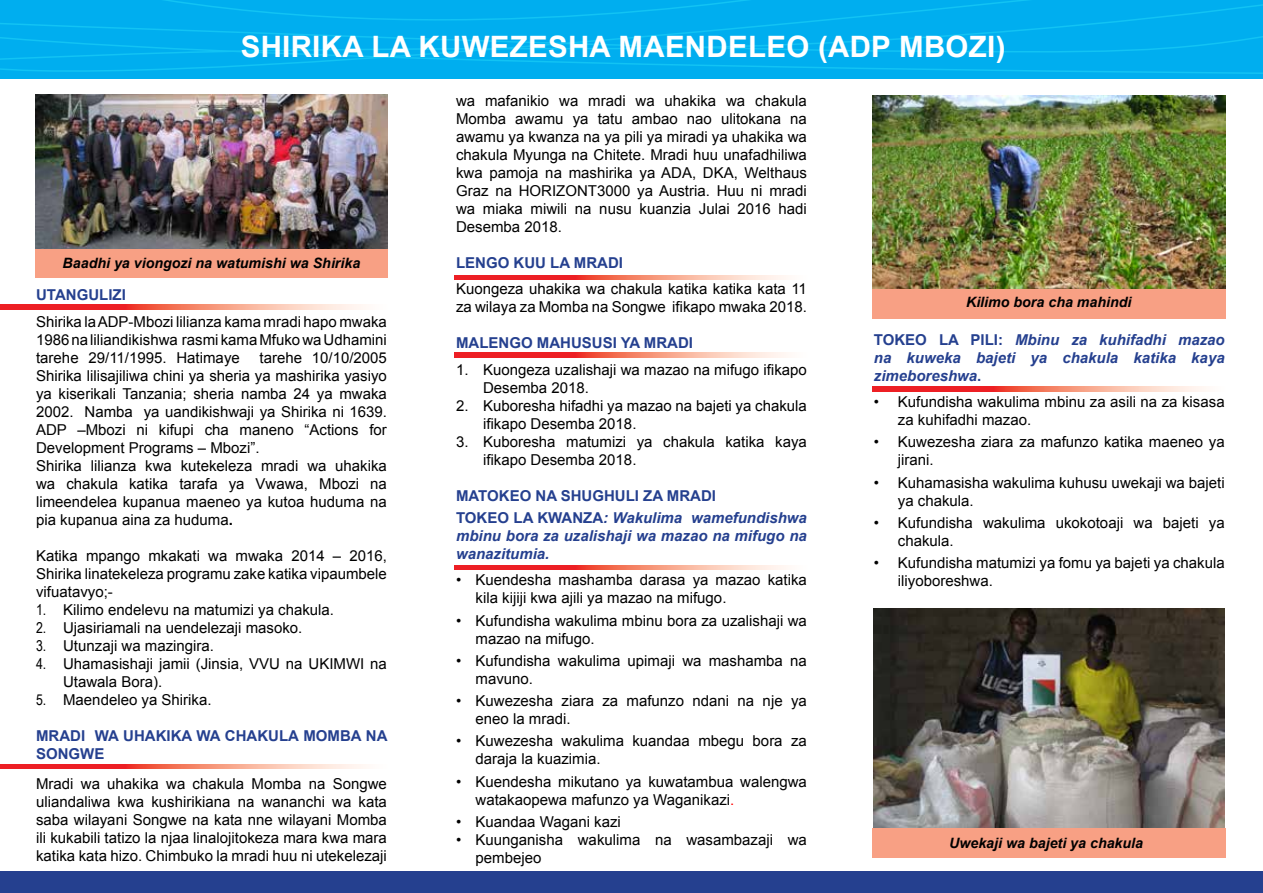
<style>
.page{position:relative;width:1263px;height:893px;background:#fff}
.page>*{position:absolute;margin:0;border:0;box-sizing:border-box;transform-origin:0 0}
.t1{font:700 29.4px "Arial";letter-spacing:.01em;color:#fff}
.t2{font:15px/18px "Arial";color:#000}
.t3{font:700 15px/18px "Arial";color:#25408f}
.t4{font:italic 700 15px/18px "Arial";color:#25408f}
.t5{font:italic 700 14.25px "Arial";color:#000}
.s1{font-weight:700}
.s2{font-family:"Arial Narrow"}
.s3{font-style:italic}
.s4{color:#f00}
.s5{font-style:normal}
</style>
<div class="page">
<img style="left:35px;top:95px;width:352px;height:154px">
<div style="left:35px;top:249px;width:353px;height:29px;background:#f8a084"></div>
<div style="left:0;top:872px;width:1263px;height:21px;background:#25408f"></div>
<hr style="left:0;top:75px;width:1149px;height:4px;background:#00aeef">
<div style="left:0;top:0;width:1263px;height:34px;background:#00aeef"></div>
<svg style="left:0;top:34px;width:1263px;height:41px;background:#01b0ef"></svg>
<svg style="left:0;top:305px;width:365px;height:4px"></svg>
<svg style="left:0;top:764px;width:365px;height:5px;background:#f4796e"></svg>
<svg style="left:455px;top:275px;width:332px;height:5px;background:#f4766b"></svg>
<svg style="left:455px;top:353px;width:332px;height:4px"></svg>
<svg style="left:455px;top:565px;width:332px;height:5px;background:#f4766b"></svg>
<svg style="left:873px;top:387px;width:333px;height:4px"></svg>
<img style="left:872px;top:96px;width:353px;height:196px">
<img style="left:873px;top:608px;width:352px;height:220px">
<div style="left:873px;top:289px;width:353px;height:30px;background:#f8a084"></div>
<div style="left:873px;top:828px;width:353px;height:30px;background:#f8a084"></div>
<h1 class="t1" style="left:241px;top:28px;width:766px">SHIRIKA LA KUWEZESHA MAENDELEO (ADP MBOZI)</h1>
<p class="t5" style="left:63px;top:253px;width:299px">Baadhi ya viongozi na watumishi wa Shirika</p>
<p class="t3" style="left:36px;top:286px;width:91px">UTANGULIZI</p>
<p class="t2" style="left:36px;top:312px;width:352px;text-align:justify">Shirika la ADP-Mbozi lilianza kama mradi hapo mwaka 1986 na liliandikishwa rasmi kama Mfuko wa Udhamini tarehe 29/11/1995. Hatimaye</p>
<p class="t2" style="left:36px;top:348px;width:352px;text-indent:223px">tarehe 10/10/2005<br>Shirika lilisajiliwa chini ya sheria ya mashirika yasiyo ya kiserikali Tanzania; sheria namba 24 ya mwaka 2002. Namba ya uandikishwaji ya Shirika ni 1639.<br>ADP –Mbozi ni kifupi cha maneno “Actions for Development Programs – Mbozi”.<br>Shirika lilianza kwa kutekeleza mradi wa uhakika wa chakula katika tarafa ya Vwawa, Mbozi na limeendelea kupanua maeneo ya kutoa huduma na pia kupanua aina za huduma<span class="s1">.</span></p>
<p class="t2" style="left:36px;top:546px;width:352px;text-align:justify">Katika mpango mkakati wa mwaka 2014 – 2016, Shirika linatekeleza programu zake katika vipaumbele vifuatavyo;-</p>
<p class="t2" style="left:36px;top:600px;width:299px"><span class="s2">1.</span> Kilimo endelevu na matumizi ya chakula.</p>
<p class="t2" style="left:36px;top:618px;width:268px"><span class="s2">2.</span> Ujasiriamali na uendelezaji masoko.</p>
<p class="t2" style="left:36px;top:636px;width:179px"><span class="s2">3.</span> Utunzaji wa mazingira.</p>
<p class="t2" style="left:63px;top:654px;width:325px;text-indent:-27px"><span class="s2">4.</span> Uhamasishaji jamii (Jinsia, VVU na UKIMWI na<br>Utawala Bora).</p>
<p class="t2" style="left:36px;top:690px;width:177px"><span class="s2">5.</span> Maendeleo ya Shirika.</p>
<p class="t3" style="left:36px;top:727px;width:353px">MRADI WA UHAKIKA WA CHAKULA MOMBA NA<br>SONGWE</p>
<p class="t2" style="left:36px;top:775px;width:352px;text-align:justify">Mradi wa uhakika wa chakula Momba na Songwe uliandaliwa kwa kushirikiana na wananchi wa kata saba wilayani Songwe na kata nne wilayani Momba ili kukabili tatizo la njaa linalojitokeza mara kwa mara katika kata hizo. Chimbuko la mradi huu ni utekelezaji</p>
<p class="t2" style="left:456px;top:91px;width:352px;text-align:justify">wa mafanikio wa mradi wa uhakika wa chakula Momba awamu ya tatu ambao nao ulitokana na awamu ya kwanza na ya pili ya miradi ya uhakika wa chakula Myunga na Chitete. Mradi huu unafadhiliwa kwa pamoja na mashirika ya ADA, DKA, Welthaus Graz na HORIZONT3000 ya Austria. Huu ni mradi wa miaka miwili na nusu kuanzia Julai 2016 hadi Desemba 2018.</p>
<p class="t3" style="left:456px;top:254px;width:168px">LENGO KUU LA MRADI</p>
<p class="t2" style="left:456px;top:280px;width:352px">Kuongeza uhakika wa chakula katika katika kata 11 za wilaya za Momba na Songwe ifikapo mwaka 2018.</p>
<p class="t3" style="left:456px;top:334px;width:238px">MALENGO MAHUSUSI YA MRADI</p>
<p class="t2" style="left:483px;top:360px;width:325px;text-indent:-27px">1. Kuongeza uzalishaji wa mazao na mifugo ifikapo<br>Desemba 2018.</p>
<p class="t2" style="left:483px;top:396px;width:325px;text-indent:-27px">2. Kuboresha hifadhi ya mazao na bajeti ya chakula ifikapo Desemba 2018.</p>
<p class="t2" style="left:483px;top:432px;width:325px;text-indent:-27px">3. Kuboresha matumizi ya chakula katika kaya ifikapo Desemba 2018.</p>
<p class="t3" style="left:456px;top:485px;width:352px;line-height:22.2px">MATOKEO NA SHUGHULI ZA MRADI<br>TOKEO LA KWANZA<span class="s3">: Wakulima wamefundishwa</span></p>
<p class="t4" style="left:456px;top:527px;width:352px">mbinu bora za uzalishaji wa mazao na mifugo na wanazitumia.</p>
<p class="t2" style="left:476px;top:571px;width:333px;text-indent:-19px">• Kuendesha mashamba darasa ya mazao katika kila kijiji kwa ajili ya mazao na mifugo.</p>
<p class="t2" style="left:476px;top:611px;width:333px;text-indent:-19px">• Kufundisha wakulima mbinu bora za uzalishaji wa mazao na mifugo.</p>
<p class="t2" style="left:476px;top:652px;width:333px;text-indent:-19px">• Kufundisha wakulima upimaji wa mashamba na mavuno.</p>
<p class="t2" style="left:476px;top:692px;width:333px;text-indent:-19px">• Kuwezesha ziara za mafunzo ndani na nje ya eneo la mradi.</p>
<p class="t2" style="left:476px;top:732px;width:333px;text-indent:-19px">• Kuwezesha wakulima kuandaa mbegu bora za daraja la kuazimia.</p>
<p class="t2" style="left:476px;top:772px;width:333px;text-indent:-19px">• Kuendesha mikutano ya kuwatambua walengwa watakaopewa mafunzo ya Waganikazi<span class="s4">.</span></p>
<p class="t2" style="left:456px;top:813px;width:166px">• Kuandaa Wagani kazi</p>
<p class="t2" style="left:476px;top:831px;width:333px;text-indent:-19px">• Kuunganisha wakulima na wasambazaji wa pembejeo</p>
<p class="t5" style="left:966px;top:293px;width:167px">Kilimo bora cha mahindi</p>
<p class="t4" style="left:874px;top:331px;width:352px;text-align:justify"><span class="s5">TOKEO LA PILI:</span> Mbinu za kuhifadhi mazao na kuweka bajeti ya chakula katika kaya zimeboreshwa<span class="s5">.</span></p>
<p class="t2" style="left:898px;top:393px;width:328px;text-indent:-24px">• Kufundisha wakulima mbinu za asili na za kisasa za kuhifadhi mazao.</p>
<p class="t2" style="left:898px;top:433px;width:328px;text-indent:-24px">• Kuwezesha ziara za mafunzo katika maeneo ya jirani.</p>
<p class="t2" style="left:898px;top:473px;width:328px;text-indent:-24px">• Kuhamasisha wakulima kuhusu uwekaji wa bajeti ya chakula.</p>
<p class="t2" style="left:898px;top:514px;width:328px;text-indent:-24px">• Kufundisha wakulima ukokotoaji wa bajeti ya chakula.</p>
<p class="t2" style="left:898px;top:554px;width:328px;text-indent:-24px">• Kufundisha matumizi ya fomu ya bajeti ya chakula iliyoboreshwa.</p>
<p class="t5" style="left:949px;top:834px;width:196px">Uwekaji wa bajeti ya chakula</p>
</div>
